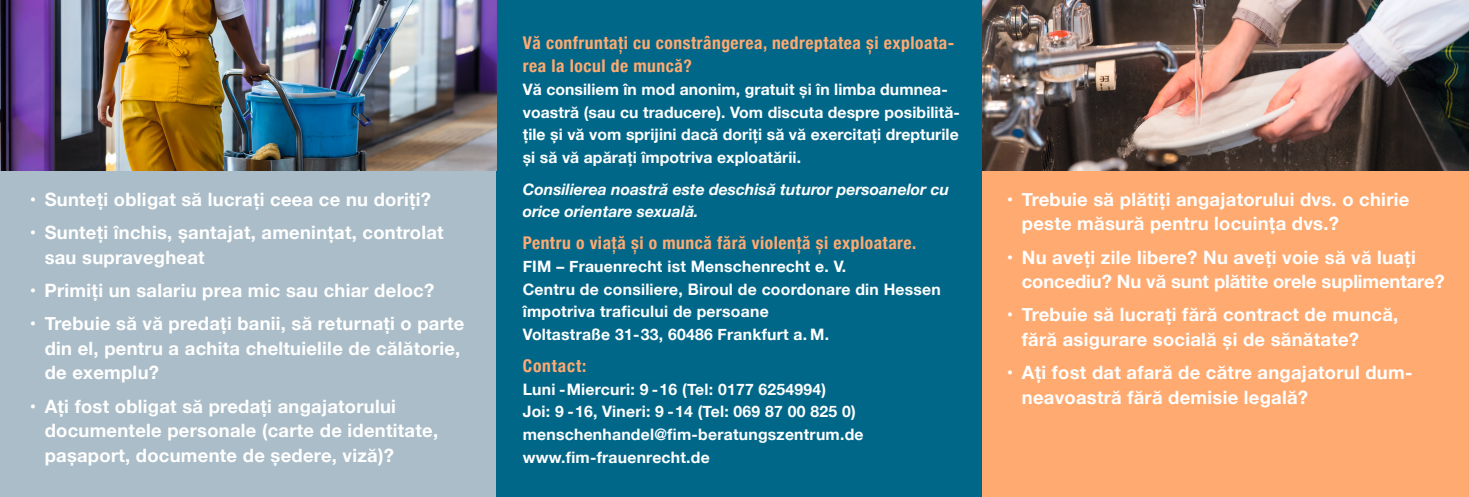
<style>
.page{position:relative;width:1469px;height:497px;background:#fff}
.page>*{position:absolute;margin:0;border:0;box-sizing:border-box;transform-origin:0 0}
.t1{font:700 18.38px/24.5px "Helvetica Neue";letter-spacing:.015em;color:#fff}
.t2{font:700 18.38px/24.5px "Helvetica Neue";letter-spacing:-.005em;color:#fff}
.t3{font:700 condensed 17.5px/22.8px "Helvetica Neue";letter-spacing:.03em;color:#ffaa70}
.t4{font:700 condensed 17.5px "Helvetica Neue";letter-spacing:.05em;color:#ffaa70}
.t5{font:700 15.75px/22.8px "Helvetica Neue";letter-spacing:.015em;color:#fff}
.t6{font:italic 700 15.75px/22.8px "Helvetica Neue";color:#fff}
</style>
<div class="page">
<div style="left:0;top:0;width:496px;height:496px;background:#abbdc8"></div>
<div style="left:496px;top:0;width:486px;height:496px;background:#006789"></div>
<div style="left:982px;top:0;width:486px;height:496px;background:#ffaa70"></div>
<img style="left:982px;top:0;width:486px;height:171px">
<img style="left:0;top:0;width:496px;height:171px">
<p class="t1" style="left:30px;top:187px;width:403px">• Sunteți obligat să lucrați ceea ce nu doriți?</p>
<p class="t1" style="left:45px;top:220px;width:400px;text-indent:-15px">• Sunteți închis, șantajat, amenințat, controlat sau supravegheat</p>
<p class="t1" style="left:30px;top:278px;width:406px">• Primiți un salariu prea mic sau chiar deloc?</p>
<p class="t1" style="left:45px;top:311px;width:421px;text-indent:-15px">• Trebuie să vă predați banii, să returnați o parte din el, pentru a achita cheltuielile de călătorie, de exemplu?</p>
<p class="t1" style="left:45px;top:394px;width:395px;text-indent:-15px">• Ați fost obligat să predați angajatorului documentele personale (carte de identitate, pașaport, documente de ședere, viză)?</p>
<p class="t3" style="left:523px;top:30px;width:433px">Vă confruntați cu constrângerea, nedreptatea și exploata&shy;rea la locul de muncă?</p>
<p class="t5" style="left:523px;top:78px;width:438px">Vă consiliem în mod anonim, gratuit și în limba dumnea&shy;voastră (sau cu traducere). Vom discuta despre posibilită&shy;țile și vă vom sprijini dacă doriți să vă exercitați drepturile și să vă apărați împotriva exploatării.</p>
<p class="t6" style="left:523px;top:178px;width:428px">Consilierea noastră este deschisă tuturor persoanelor cu orice orientare sexuală.</p>
<p class="t3" style="left:523px;top:230px;width:395px">Pentru o viață și o muncă fără violență și exploatare.</p>
<p class="t5" style="left:523px;top:255px;width:419px">FIM – Frauenrecht ist Menschenrecht e. V.<br>Centru de consiliere, Biroul de coordonare din Hessen împotriva traficului de persoane<br>Voltastraße 31-33, 60486 Frankfurt a. M.</p>
<p class="t4" style="left:523px;top:350px;width:65px">Contact:</p>
<p class="t5" style="left:523px;top:377px;width:342px">Luni -Miercuri: 9 -16 (Tel: 0177 6254994)<br>Joi: 9 -16, Vineri: 9 -14 (Tel: 069 87 00 825 0) menschenhandel@fim-beratungszentrum.de www.fim-frauenrecht.de</p>
<p class="t1" style="left:1021px;top:187px;width:389px;text-indent:-15px">• Trebuie să plătiți angajatorului dvs. o chirie peste măsură pentru locuința dvs.?</p>
<p class="t2" style="left:1021px;top:245px;width:424px;text-indent:-15px">• Nu aveți zile libere? Nu aveți voie să vă luați concediu? Nu vă sunt plătite orele suplimentare?</p>
<p class="t1" style="left:1021px;top:303px;width:378px;text-indent:-15px">• Trebuie să lucrați fără contract de muncă, fără asigurare socială și de sănătate?</p>
<p class="t1" style="left:1021px;top:360px;width:392px;text-indent:-15px">• Ați fost dat afară de către angajatorul dum&shy;neavoastră fără demisie legală?</p>
</div>
